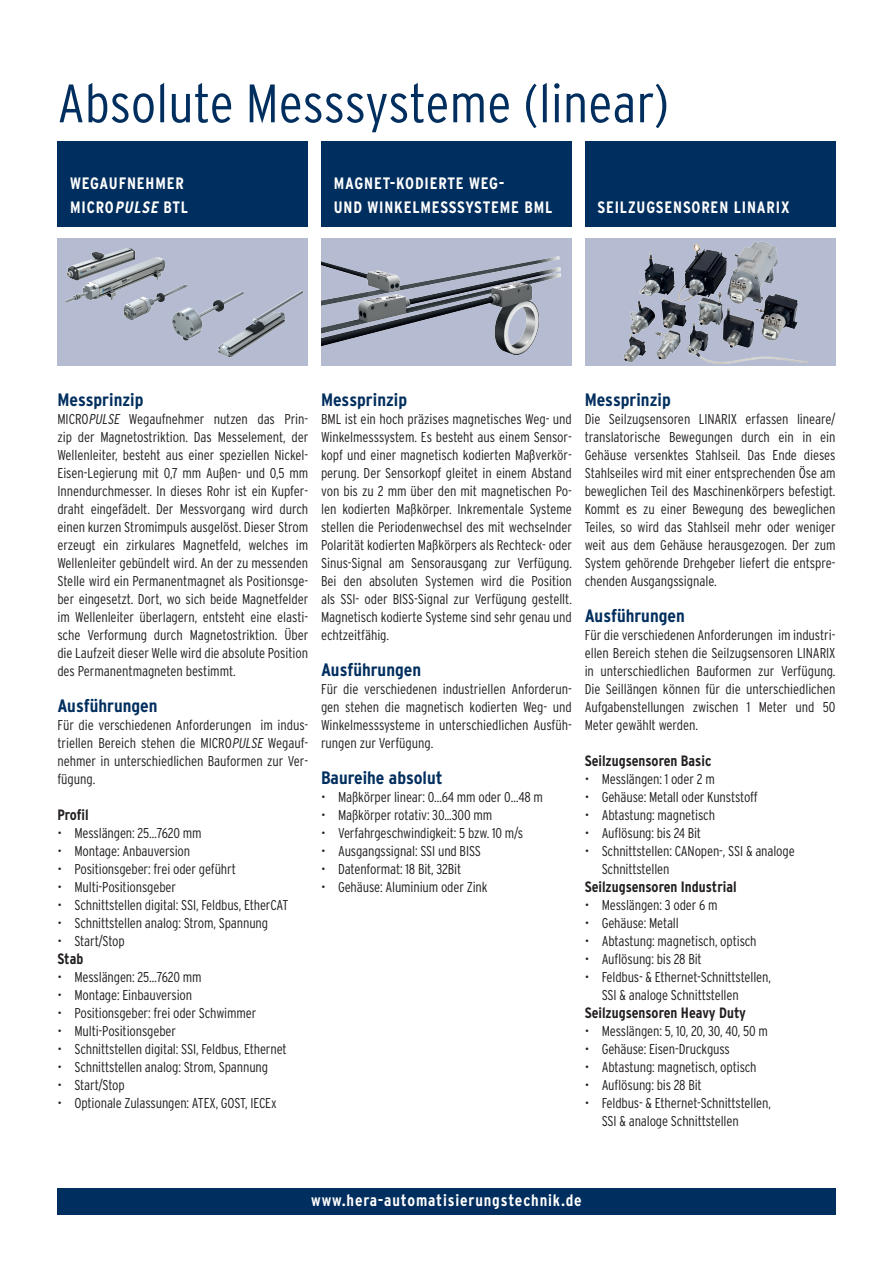
<style>
.page{position:relative;width:893px;height:1263px;background:#fff}
.page>*{position:absolute;margin:0;border:0;box-sizing:border-box;transform-origin:0 0}
.Headline_36_36_Schwa{font:300 condensed 54px "Interstate";color:#002e5e;scale:1.05 1}
.head_blau{font:700 condensed 18px "Interstate";color:#002e5e;scale:1.05 1}
.head_kasten{font:700 condensed 16.5px/24px "Interstate";letter-spacing:.05em;color:#fff}
.head_schwarz_klein{font:700 condensed 15px "Interstate";color:#231f20}
.body_klein{font:300 condensed 14.25px/18px "Interstate";letter-spacing:-.01em;color:#231f20;text-align:justify}
.s1{font-style:italic}
</style>
<div class="page">
<div style="left:57px;top:141px;width:251px;height:85px;background:#002e5e"></div>
<div style="left:321px;top:141px;width:251px;height:85px;background:#002e5e"></div>
<div style="left:585px;top:141px;width:251px;height:85px;background:#002e5e"></div>
<div style="left:57px;top:1188px;width:779px;height:26px;background:#002e5e"></div>
<img style="left:57px;top:239px;width:251px;height:127px">
<img style="left:321px;top:239px;width:251px;height:127px">
<div style="left:585px;top:239px;width:251px;height:127px;background:#b5bcd1"></div>
<img style="left:623px;top:241px;width:184px;height:123px">
<p class="Headline_36_36_Schwa" style="left:57px;top:73px;width:584px">Absolute Messsysteme (linear)</p>
<p class="head_kasten" style="left:70px;top:171px;width:120px">WEGAUFNEHMER<br>MICRO<span class="s1">PULSE</span> BTL</p>
<p class="head_kasten" style="left:334px;top:171px;width:172px">MAGNET-KODIERTE WEG-</p>
<p class="head_kasten" style="left:334px;top:195px;width:220px">UND WINKELMESSSYSTEME BML</p>
<p class="head_kasten" style="left:597px;top:195px;width:194px">SEILZUGSENSOREN LINARIX</p>
<p class="head_blau" style="left:57px;top:389px;width:84px">Messprinzip</p>
<p class="body_klein" style="left:57px;top:410px;width:252px">MICRO<span class="s1">PULSE</span> Wegaufnehmer nutzen das Prin&shy;zip der Magnetostriktion. Das Messelement, der Wellenleiter, besteht aus einer speziellen Nickel-Eisen-Legierung mit 0,7 mm Außen- und 0,5 mm Innendurchmesser. In dieses Rohr ist ein Kupfer&shy;draht eingefädelt. Der Messvorgang wird durch einen kurzen Stromimpuls ausgelöst. Dieser Strom erzeugt ein zirkulares Magnetfeld, welches im Wellenleiter gebündelt wird. An der zu messenden Stelle wird ein Permanentmagnet als Positionsge&shy;ber eingesetzt. Dort, wo sich beide Magnetfelder im Wellenleiter überlagern, entsteht eine elasti&shy;sche Verformung durch Magnetostriktion. Über die Laufzeit dieser Welle wird die absolute Position des Permanentmagneten bestimmt.</p>
<p class="head_blau" style="left:57px;top:695px;width:97px">Ausführungen</p>
<p class="body_klein" style="left:57px;top:716px;width:252px">Für die verschiedenen Anforderungen im indus&shy;triellen Bereich stehen die MICRO<span class="s1">PULSE</span> Wegauf&shy;nehmer in unterschiedlichen Bauformen zur Ver&shy;fügung.</p>
<p class="head_schwarz_klein" style="left:57px;top:806px;width:33px">Profil</p>
<p class="body_klein" style="left:57px;top:824px;width:146px">• Messlängen: 25…7620 mm</p>
<p class="body_klein" style="left:57px;top:842px;width:134px">• Montage: Anbauversion</p>
<p class="body_klein" style="left:57px;top:860px;width:180px">• Positionsgeber: frei oder geführt</p>
<p class="body_klein" style="left:57px;top:878px;width:120px">• Multi-Positionsgeber</p>
<p class="body_klein" style="left:57px;top:896px;width:233px">• Schnittstellen digital: SSI, Feldbus, EtherCAT</p>
<p class="body_klein" style="left:57px;top:914px;width:212px">• Schnittstellen analog: Strom, Spannung</p>
<p class="body_klein" style="left:57px;top:932px;width:69px">• Start/Stop</p>
<p class="head_schwarz_klein" style="left:57px;top:950px;width:27px">Stab</p>
<p class="body_klein" style="left:57px;top:968px;width:146px">• Messlängen: 25…7620 mm</p>
<p class="body_klein" style="left:57px;top:986px;width:136px">• Montage: Einbauversion</p>
<p class="body_klein" style="left:57px;top:1004px;width:200px">• Positionsgeber: frei oder Schwimmer</p>
<p class="body_klein" style="left:57px;top:1022px;width:120px">• Multi-Positionsgeber</p>
<p class="body_klein" style="left:57px;top:1040px;width:231px">• Schnittstellen digital: SSI, Feldbus, Ethernet</p>
<p class="body_klein" style="left:57px;top:1058px;width:212px">• Schnittstellen analog: Strom, Spannung</p>
<p class="body_klein" style="left:57px;top:1076px;width:69px">• Start/Stop</p>
<p class="body_klein" style="left:57px;top:1094px;width:221px">• Optionale Zulassungen: ATEX, GOST, IECEx</p>
<p class="head_blau" style="left:321px;top:389px;width:84px">Messprinzip</p>
<p class="body_klein" style="left:321px;top:410px;width:252px">BML ist ein hoch präzises magnetisches Weg- und Winkelmesssystem. Es besteht aus einem Sensor&shy;kopf und einer magnetisch kodierten Maßverkör&shy;perung. Der Sensorkopf gleitet in einem Abstand von bis zu 2 mm über den mit magnetischen Po&shy;len kodierten Maßkörper. Inkrementale Systeme stellen die Periodenwechsel des mit wechselnder Polarität kodierten Maßkörpers als Rechteck- oder Sinus-Signal am Sensorausgang zur Verfügung.<br>Bei den absoluten Systemen wird die Position als SSI- oder BISS-Signal zur Verfügung gestellt.<br>Magnetisch kodierte Systeme sind sehr genau und echtzeitfähig.</p>
<p class="head_blau" style="left:321px;top:659px;width:97px">Ausführungen</p>
<p class="body_klein" style="left:321px;top:680px;width:252px">Für die verschiedenen industriellen Anforderun&shy;gen stehen die magnetisch kodierten Weg- und Winkelmesssysteme in unterschiedlichen Ausfüh&shy;rungen zur Verfügung.</p>
<p class="head_blau" style="left:321px;top:767px;width:117px">Baureihe absolut</p>
<p class="body_klein" style="left:321px;top:788px;width:223px">• Maßkörper linear: 0…64 mm oder 0…48 m</p>
<p class="body_klein" style="left:321px;top:806px;width:173px">• Maßkörper rotativ: 30...300 mm</p>
<p class="body_klein" style="left:321px;top:824px;width:204px">• Verfahrgeschwindigkeit: 5 bzw. 10 m/s</p>
<p class="body_klein" style="left:321px;top:842px;width:162px">• Ausgangssignal: SSI und BISS</p>
<p class="body_klein" style="left:321px;top:860px;width:142px">• Datenformat: 18 Bit, 32Bit</p>
<p class="body_klein" style="left:321px;top:878px;width:168px">• Gehäuse: Aluminium oder Zink</p>
<p class="head_blau" style="left:585px;top:389px;width:84px">Messprinzip</p>
<p class="body_klein" style="left:585px;top:410px;width:252px">Die Seilzugsensoren LINARIX erfassen lineare/ translatorische Bewegungen durch ein in ein Gehäuse versenktes Stahlseil. Das Ende dieses Stahlseiles wird mit einer entsprechenden Öse am beweglichen Teil des Maschinenkörpers befestigt.<br>Kommt es zu einer Bewegung des beweglichen Teiles, so wird das Stahlseil mehr oder weniger weit aus dem Gehäuse herausgezogen. Der zum System gehörende Drehgeber liefert die entspre&shy;chenden Ausgangssignale.</p>
<p class="head_blau" style="left:585px;top:605px;width:97px">Ausführungen</p>
<p class="body_klein" style="left:585px;top:626px;width:252px">Für die verschiedenen Anforderungen im industri&shy;ellen Bereich stehen die Seilzugsensoren LINARIX in unterschiedlichen Bauformen zur Verfügung.<br>Die Seillängen können für die unterschiedlichen Aufgabenstellungen zwischen 1 Meter und 50<br>Meter gewählt werden.</p>
<p class="head_schwarz_klein" style="left:585px;top:752px;width:128px">Seilzugsensoren Basic</p>
<p class="body_klein" style="left:585px;top:770px;width:132px">• Messlängen: 1 oder 2 m</p>
<p class="body_klein" style="left:585px;top:788px;width:175px">• Gehäuse: Metall oder Kunststoff</p>
<p class="body_klein" style="left:585px;top:806px;width:132px">• Abtastung: magnetisch</p>
<p class="body_klein" style="left:585px;top:824px;width:118px">• Auflösung: bis 24 Bit</p>
<p class="body_klein" style="left:602px;top:842px;width:195px;text-indent:-17px">• Schnittstellen: CANopen-, SSI &amp; analoge<br>Schnittstellen</p>
<p class="head_schwarz_klein" style="left:585px;top:878px;width:153px">Seilzugsensoren Industrial</p>
<p class="body_klein" style="left:585px;top:896px;width:134px">• Messlängen: 3 oder 6 m</p>
<p class="body_klein" style="left:585px;top:914px;width:96px">• Gehäuse: Metall</p>
<p class="body_klein" style="left:585px;top:932px;width:173px">• Abtastung: magnetisch, optisch</p>
<p class="body_klein" style="left:585px;top:950px;width:119px">• Auflösung: bis 28 Bit</p>
<p class="body_klein" style="left:602px;top:968px;width:171px;text-indent:-17px">• Feldbus- &amp; Ethernet-Schnittstellen,<br>SSI &amp; analoge Schnittstellen</p>
<p class="head_schwarz_klein" style="left:585px;top:1004px;width:163px">Seilzugsensoren Heavy Duty</p>
<p class="body_klein" style="left:585px;top:1022px;width:185px">• Messlängen: 5, 10, 20, 30, 40, 50 m</p>
<p class="body_klein" style="left:585px;top:1040px;width:147px">• Gehäuse: Eisen-Druckguss</p>
<p class="body_klein" style="left:585px;top:1058px;width:173px">• Abtastung: magnetisch, optisch</p>
<p class="body_klein" style="left:585px;top:1076px;width:119px">• Auflösung: bis 28 Bit</p>
<p class="body_klein" style="left:602px;top:1094px;width:171px;text-indent:-17px">• Feldbus- &amp; Ethernet-Schnittstellen,<br>SSI &amp; analoge Schnittstellen</p>
<p class="head_kasten" style="left:311px;top:1188px;width:272px">www.hera-automatisierungstechnik.de</p>
</div>
